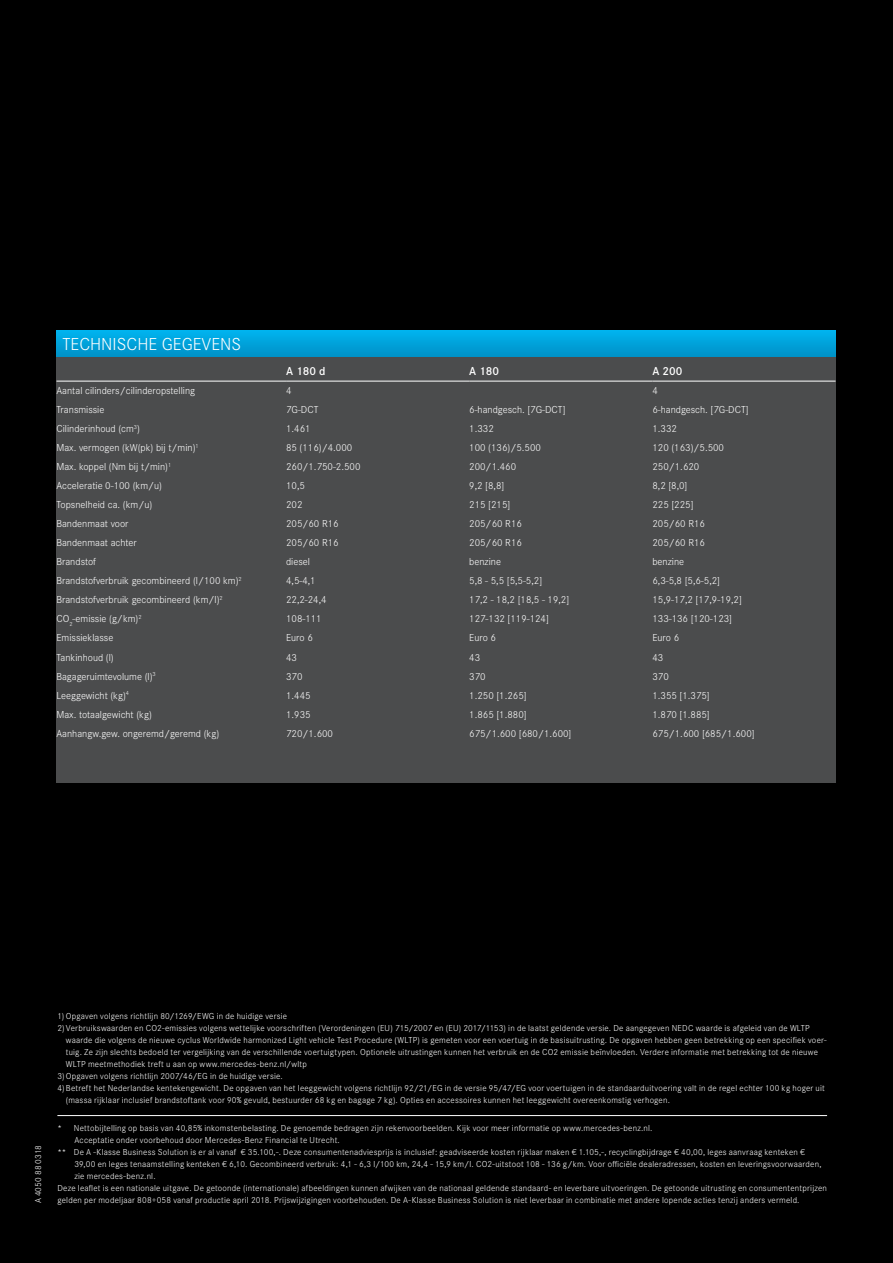
<style>
.page{position:relative;width:893px;height:1263px;background:#000}
.page>*{position:absolute;margin:0;border:0;box-sizing:border-box;transform-origin:0 0}
.t1{font:300 18px "Corporate S";color:#fff}
.header_tabel{font:600 12px "Corporate S";color:#fff}
.type_tabel2{font:300 10.5px "Corporate S";color:#fff}
.disclaimer_indented2{font:300 9px/12px "Corporate S";letter-spacing:.025em;color:#fff}
.disclaimer{font:300 9px "Corporate S";letter-spacing:.025em;color:#fff}
.disclaimer_indented{font:300 9px "Corporate S";letter-spacing:.025em;color:#fff}
</style>
<div class="page">
<div style="left:56px;top:330px;width:779px;height:28px;background:linear-gradient(to bottom,#00b4f0,#0091c6)"></div>
<div style="left:56px;top:357px;width:780px;height:425px;background:#4b4c4d"></div>
<hr style="left:56px;top:381px;width:230px;height:1px;background:#fff">
<hr style="left:286px;top:381px;width:183px;height:1px;background:#fff">
<hr style="left:469px;top:381px;width:183px;height:1px;background:#fff">
<hr style="left:652px;top:381px;width:184px;height:1px;background:#fff">
<hr style="left:57px;top:1115px;width:770px;height:1px;background:#fff">
<p class="t1" style="left:62px;top:332px;width:180px">TECHNISCHE GEGEVENS</p>
<p class="header_tabel" style="left:286px;top:364px;width:41px">A 180 d</p>
<p class="header_tabel" style="left:469px;top:364px;width:31px">A 180</p>
<p class="header_tabel" style="left:652px;top:364px;width:31px">A 200</p>
<p class="type_tabel2" style="left:56px;top:383px;width:140px">Aantal cilinders/cilinderopstelling</p>
<p class="type_tabel2" style="left:286px;top:383px;width:7px">4</p>
<p class="type_tabel2" style="left:652px;top:383px;width:7px">4</p>
<p class="type_tabel2" style="left:56px;top:402px;width:49px">Transmissie</p>
<p class="type_tabel2" style="left:286px;top:402px;width:34px">7G-DCT</p>
<p class="type_tabel2" style="left:469px;top:402px;width:98px">6-handgesch. [7G-DCT]</p>
<p class="type_tabel2" style="left:652px;top:402px;width:98px">6-handgesch. [7G-DCT]</p>
<p class="type_tabel2" style="left:56px;top:421px;width:85px">Cilinderinhoud (cm<sup>3</sup>)</p>
<p class="type_tabel2" style="left:286px;top:421px;width:26px">1.461</p>
<p class="type_tabel2" style="left:469px;top:421px;width:26px">1.332</p>
<p class="type_tabel2" style="left:652px;top:421px;width:26px">1.332</p>
<p class="type_tabel2" style="left:56px;top:440px;width:144px">Max. vermogen (kW(pk) bij t/min)<sup>1</sup></p>
<p class="type_tabel2" style="left:286px;top:440px;width:68px">85 (116)/4.000</p>
<p class="type_tabel2" style="left:469px;top:440px;width:73px">100 (136)/5.500</p>
<p class="type_tabel2" style="left:652px;top:440px;width:73px">120 (163)/5.500</p>
<p class="type_tabel2" style="left:56px;top:459px;width:116px">Max. koppel (Nm bij t/min)<sup>1</sup></p>
<p class="type_tabel2" style="left:286px;top:459px;width:76px">260/1.750-2.500</p>
<p class="type_tabel2" style="left:469px;top:459px;width:48px">200/1.460</p>
<p class="type_tabel2" style="left:652px;top:459px;width:48px">250/1.620</p>
<p class="type_tabel2" style="left:56px;top:478px;width:107px">Acceleratie 0-100 (km/u)</p>
<p class="type_tabel2" style="left:286px;top:478px;width:20px">10,5</p>
<p class="type_tabel2" style="left:469px;top:478px;width:37px">9,2 [8,8]</p>
<p class="type_tabel2" style="left:652px;top:478px;width:37px">8,2 [8,0]</p>
<p class="type_tabel2" style="left:56px;top:497px;width:97px">Topsnelheid ca. (km/u)</p>
<p class="type_tabel2" style="left:286px;top:497px;width:18px">202</p>
<p class="type_tabel2" style="left:469px;top:497px;width:43px">215 [215]</p>
<p class="type_tabel2" style="left:652px;top:497px;width:43px">225 [225]</p>
<p class="type_tabel2" style="left:56px;top:516px;width:74px">Bandenmaat voor</p>
<p class="type_tabel2" style="left:286px;top:516px;width:54px">205/60 R16</p>
<p class="type_tabel2" style="left:469px;top:516px;width:54px">205/60 R16</p>
<p class="type_tabel2" style="left:652px;top:516px;width:54px">205/60 R16</p>
<p class="type_tabel2" style="left:56px;top:535px;width:82px">Bandenmaat achter</p>
<p class="type_tabel2" style="left:286px;top:535px;width:54px">205/60 R16</p>
<p class="type_tabel2" style="left:469px;top:535px;width:54px">205/60 R16</p>
<p class="type_tabel2" style="left:652px;top:535px;width:54px">205/60 R16</p>
<p class="type_tabel2" style="left:56px;top:554px;width:41px">Brandstof</p>
<p class="type_tabel2" style="left:286px;top:554px;width:25px">diesel</p>
<p class="type_tabel2" style="left:469px;top:554px;width:33px">benzine</p>
<p class="type_tabel2" style="left:652px;top:554px;width:33px">benzine</p>
<p class="type_tabel2" style="left:56px;top:573px;width:187px">Brandstofverbruik gecombineerd (l/100 km)<sup>2</sup></p>
<p class="type_tabel2" style="left:286px;top:573px;width:31px">4,5-4,1</p>
<p class="type_tabel2" style="left:469px;top:573px;width:74px">5,8 - 5,5 [5,5-5,2]</p>
<p class="type_tabel2" style="left:652px;top:573px;width:69px">6,3-5,8 [5,6-5,2]</p>
<p class="type_tabel2" style="left:56px;top:593px;width:168px">Brandstofverbruik gecombineerd (km/l)<sup>2</sup></p>
<p class="type_tabel2" style="left:286px;top:593px;width:42px">22,2-24,4</p>
<p class="type_tabel2" style="left:469px;top:593px;width:102px">17,2 - 18,2 [18,5 - 19,2]</p>
<p class="type_tabel2" style="left:652px;top:593px;width:91px">15,9-17,2 [17,9-19,2]</p>
<p class="type_tabel2" style="left:56px;top:612px;width:87px">CO<sub>2</sub>-emissie (g/km)<sup>2</sup></p>
<p class="type_tabel2" style="left:286px;top:612px;width:37px">108-111</p>
<p class="type_tabel2" style="left:469px;top:612px;width:81px">127-132 [119-124]</p>
<p class="type_tabel2" style="left:652px;top:612px;width:81px">133-136 [120-123]</p>
<p class="type_tabel2" style="left:56px;top:631px;width:58px">Emissieklasse</p>
<p class="type_tabel2" style="left:286px;top:631px;width:28px">Euro 6</p>
<p class="type_tabel2" style="left:469px;top:631px;width:28px">Euro 6</p>
<p class="type_tabel2" style="left:652px;top:631px;width:28px">Euro 6</p>
<p class="type_tabel2" style="left:56px;top:650px;width:59px">Tankinhoud (l)</p>
<p class="type_tabel2" style="left:286px;top:650px;width:12px">43</p>
<p class="type_tabel2" style="left:469px;top:650px;width:12px">43</p>
<p class="type_tabel2" style="left:652px;top:650px;width:12px">43</p>
<p class="type_tabel2" style="left:56px;top:669px;width:101px">Bagageruimtevolume (l)<sup>3</sup></p>
<p class="type_tabel2" style="left:286px;top:669px;width:18px">370</p>
<p class="type_tabel2" style="left:469px;top:669px;width:18px">370</p>
<p class="type_tabel2" style="left:652px;top:669px;width:18px">370</p>
<p class="type_tabel2" style="left:56px;top:688px;width:74px">Leeggewicht (kg)<sup>4</sup></p>
<p class="type_tabel2" style="left:286px;top:688px;width:26px">1.445</p>
<p class="type_tabel2" style="left:469px;top:688px;width:59px">1.250 [1.265]</p>
<p class="type_tabel2" style="left:652px;top:688px;width:59px">1.355 [1.375]</p>
<p class="type_tabel2" style="left:56px;top:707px;width:97px">Max. totaalgewicht (kg)</p>
<p class="type_tabel2" style="left:286px;top:707px;width:26px">1.935</p>
<p class="type_tabel2" style="left:469px;top:707px;width:59px">1.865 [1.880]</p>
<p class="type_tabel2" style="left:652px;top:707px;width:59px">1.870 [1.885]</p>
<p class="type_tabel2" style="left:56px;top:726px;width:164px">Aanhangw.gew. ongeremd/geremd (kg)</p>
<p class="type_tabel2" style="left:286px;top:726px;width:48px">720/1.600</p>
<p class="type_tabel2" style="left:469px;top:726px;width:104px">675/1.600 [680/1.600]</p>
<p class="type_tabel2" style="left:652px;top:726px;width:104px">675/1.600 [685/1.600]</p>
<p class="disclaimer_indented2" style="left:32px;top:1203px;width:59px;rotate:-90deg">A 4050 88 0318</p>
<p class="disclaimer_indented2" style="left:57px;top:1010px;width:231px">1) Opgaven volgens richtlijn 80/1269/EWG in de huidige versie</p>
<p class="disclaimer_indented2" style="left:66px;top:1022px;width:762px;text-indent:-9px">2) Verbruikswaarden en CO2-emissies volgens wettelijke voorschriften (Verordeningen (EU) 715/2007 en (EU) 2017/1153) in de laatst geldende versie. De aangegeven NEDC waarde is afgeleid van de WLTP waarde die volgens de nieuwe cyclus Worldwide harmonized Light vehicle Test Procedure (WLTP) is gemeten voor een voertuig in de basisuitrusting. De opgaven hebben geen betrekking op een specifiek voer&shy;tuig. Ze zijn slechts bedoeld ter vergelijking van de verschillende voertuigtypen. Optionele uitrustingen kunnen het verbruik en de CO2 emissie beïnvloeden. Verdere informatie met betrekking tot de nieuwe WLTP meetmethodiek treft u aan op www.mercedes-benz.nl/wltp</p>
<p class="disclaimer_indented2" style="left:57px;top:1070px;width:227px">3)Opgaven volgens richtlijn 2007/46/EG in de huidige versie.</p>
<p class="disclaimer_indented2" style="left:66px;top:1082px;width:760px;text-indent:-9px">4) Betreft het Nederlandse kentekengewicht. De opgaven van het leeggewicht volgens richtlijn 92/21/EG in de versie 95/47/EG voor voertuigen in de standaarduitvoering valt in de regel echter 100 kg hoger uit (massa rijklaar inclusief brandstoftank voor 90% gevuld, bestuurder 68 kg en bagage 7 kg). Opties en accessoires kunnen het leeggewicht overeenkomstig verhogen.</p>
<p class="disclaimer_indented2" style="left:57px;top:1122px;width:597px">* Nettobijtelling op basis van 40,85% inkomstenbelasting. De genoemde bedragen zijn rekenvoorbeelden. Kijk voor meer informatie op www.mercedes-benz.nl.</p>
<p class="disclaimer_indented" style="left:74px;top:1134px;width:267px">Acceptatie onder voorbehoud door Mercedes-Benz Financial te Utrecht.</p>
<p class="disclaimer_indented2" style="left:74px;top:1146px;width:749px;text-indent:-17px">** De A -Klasse Business Solution is er al vanaf € 35.100,-. Deze consumentenadviesprijs is inclusief: geadviseerde kosten rijklaar maken € 1.105,-, recyclingbijdrage € 40,00, leges aanvraag kenteken €<br>39,00 en leges tenaamstelling kenteken € 6,10. Gecombineerd verbruik: 4,1 - 6,3 l/100 km, 24,4 - 15,9 km/l. CO2-uitstoot 108 - 136 g/km. Voor officiële dealeradressen, kosten en leveringsvoorwaarden, zie mercedes-benz.nl.</p>
<p class="disclaimer" style="left:57px;top:1182px;width:771px">Deze leaflet is een nationale uitgave. De getoonde (internationale) afbeeldingen kunnen afwijken van de nationaal geldende standaard- en leverbare uitvoeringen. De getoonde uitrusting en consumententprijzen</p>
<p class="disclaimer" style="left:57px;top:1194px;width:744px">gelden per modeljaar 808+058 vanaf productie april 2018. Prijswijzigingen voorbehouden. De A-Klasse Business Solution is niet leverbaar in combinatie met andere lopende acties tenzij anders vermeld.</p>
</div>
